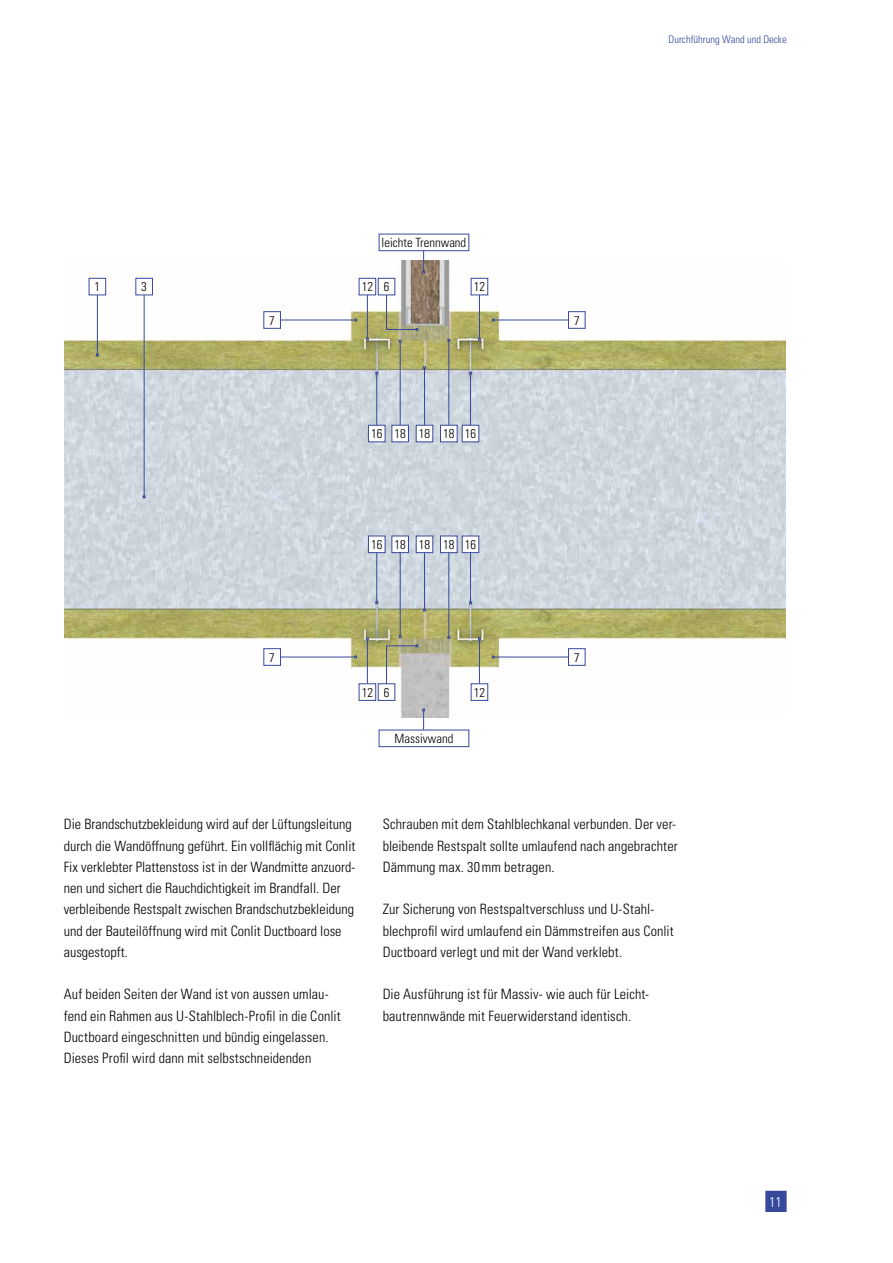
<style>
.page{position:relative;width:893px;height:1263px;background:#fff}
.page>*{position:absolute;margin:0;border:0;box-sizing:border-box;transform-origin:0 0}
.t1{font:300 condensed 14.25px/21.3px "Univers LT Std";color:#000}
.t2{font:300 condensed 14.25px "Univers LT Std";color:#fff}
.t3{font:300 condensed 12.75px "Univers LT Std";color:#000}
.t4{font:300 condensed 10.5px "Univers LT Std";color:#36499b}
</style>
<div class="page">
<img style="left:64px;top:261px;width:722px;height:456px">
<hr style="left:367px;top:640px;width:1px;height:44px;background:#36499b">
<svg style="left:386px;top:645px;width:32px;height:39px"></svg>
<hr style="left:479px;top:640px;width:1px;height:44px;background:#36499b">
<hr style="left:376px;top:374px;width:1px;height:51px;background:#36499b">
<hr style="left:376px;top:553px;width:1px;height:49px;background:#36499b">
<hr style="left:424px;top:369px;width:1px;height:56px;background:#36499b">
<hr style="left:424px;top:553px;width:1px;height:56px;background:#36499b">
<hr style="left:400px;top:342px;width:1px;height:83px;background:#36499b">
<hr style="left:400px;top:553px;width:1px;height:83px;background:#36499b">
<hr style="left:449px;top:341px;width:1px;height:84px;background:#36499b">
<hr style="left:449px;top:553px;width:1px;height:84px;background:#36499b">
<hr style="left:470px;top:374px;width:1px;height:51px;background:#36499b">
<hr style="left:470px;top:539px;width:1px;height:63px;background:#36499b">
<svg style="left:422px;top:251px;width:3px;height:22px"></svg>
<div style="left:462px;top:536px;width:17px;height:17px;background:#fff;border:1px solid #36499b"></div>
<div style="left:462px;top:425px;width:17px;height:17px;background:#fff;border:1px solid #36499b"></div>
<div style="left:368px;top:425px;width:17px;height:17px;background:#fff;border:1px solid #36499b"></div>
<div style="left:368px;top:536px;width:17px;height:17px;background:#fff;border:1px solid #36499b"></div>
<div style="left:440px;top:425px;width:17px;height:17px;background:#fff;border:1px solid #36499b"></div>
<div style="left:392px;top:425px;width:17px;height:17px;background:#fff;border:1px solid #36499b"></div>
<div style="left:416px;top:425px;width:17px;height:17px;background:#fff;border:1px solid #36499b"></div>
<div style="left:440px;top:536px;width:17px;height:17px;background:#fff;border:1px solid #36499b"></div>
<div style="left:392px;top:536px;width:17px;height:17px;background:#fff;border:1px solid #36499b"></div>
<div style="left:416px;top:536px;width:17px;height:17px;background:#fff;border:1px solid #36499b"></div>
<div style="left:471px;top:683px;width:17px;height:18px;background:#fff;border:1px solid #36499b"></div>
<div style="left:378px;top:683px;width:17px;height:18px;background:#fff;border:1px solid #36499b"></div>
<div style="left:359px;top:683px;width:17px;height:18px;background:#fff;border:1px solid #36499b"></div>
<svg style="left:422px;top:709px;width:3px;height:21px"></svg>
<div style="left:359px;top:278px;width:17px;height:17px;background:#fff;border:1px solid #36499b"></div>
<div style="left:136px;top:278px;width:17px;height:17px;background:#fff;border:1px solid #36499b"></div>
<hr style="left:144px;top:295px;width:1px;height:201px;background:#36499b">
<div style="left:89px;top:278px;width:17px;height:17px;background:#fff;border:1px solid #36499b"></div>
<hr style="left:97px;top:295px;width:1px;height:59px;background:#36499b">
<div style="left:378px;top:278px;width:17px;height:17px;background:#fff;border:1px solid #36499b"></div>
<svg style="left:386px;top:295px;width:32px;height:36px"></svg>
<hr style="left:367px;top:295px;width:1px;height:43px;background:#36499b">
<div style="left:471px;top:278px;width:17px;height:17px;background:#fff;border:1px solid #36499b"></div>
<hr style="left:479px;top:295px;width:1px;height:43px;background:#36499b">
<div style="left:264px;top:648px;width:17px;height:17px;background:#fff;border:1px solid #36499b"></div>
<hr style="left:280px;top:657px;width:75px;height:1px;background:#36499b">
<div style="left:264px;top:311px;width:17px;height:18px;background:#fff;border:1px solid #36499b"></div>
<hr style="left:280px;top:320px;width:75px;height:1px;background:#36499b">
<div style="left:568px;top:311px;width:17px;height:18px;background:#fff;border:1px solid #36499b"></div>
<hr style="left:494px;top:320px;width:74px;height:1px;background:#36499b">
<div style="left:568px;top:648px;width:17px;height:17px;background:#fff;border:1px solid #36499b"></div>
<hr style="left:494px;top:657px;width:74px;height:1px;background:#36499b">
<div style="left:379px;top:234px;width:90px;height:17px;border:1px solid #36499b"></div>
<div style="left:379px;top:730px;width:90px;height:17px;border:1px solid #36499b"></div>
<div style="left:765px;top:1191px;width:22px;height:21px;background:#36499b;border:2px solid #36499b"></div>
<p class="t3" style="left:382px;top:235px;width:86px">leichte Trennwand</p>
<p class="t3" style="left:95px;top:279px;width:7px">1</p>
<p class="t3" style="left:141px;top:279px;width:7px">3</p>
<p class="t3" style="left:362px;top:279px;width:29px">12 6</p>
<p class="t3" style="left:474px;top:279px;width:13px">12</p>
<p class="t3" style="left:269px;top:312px;width:7px">7</p>
<p class="t3" style="left:574px;top:312px;width:7px">7</p>
<p class="t3" style="left:371px;top:426px;width:13px">16</p>
<p class="t3" style="left:465px;top:426px;width:13px">16</p>
<p class="t3" style="left:395px;top:426px;width:61px">18 18 18</p>
<p class="t3" style="left:269px;top:649px;width:7px">7</p>
<p class="t3" style="left:371px;top:537px;width:13px">16</p>
<p class="t3" style="left:465px;top:537px;width:13px">16</p>
<p class="t3" style="left:395px;top:537px;width:61px">18 18 18</p>
<p class="t3" style="left:362px;top:684px;width:29px">12 6</p>
<p class="t3" style="left:474px;top:684px;width:13px">12</p>
<p class="t3" style="left:395px;top:731px;width:60px">Massivwand</p>
<p class="t3" style="left:574px;top:649px;width:7px">7</p>
<p class="t4" style="left:668px;top:33px;width:120px">Durchführung Wand und Decke</p>
<p class="t1" style="left:64px;top:813px;width:293px">Die Brandschutzbekleidung wird auf der Lüftungsleitung durch die Wandöffnung geführt. Ein vollflächig mit Conlit Fix verklebter Plattenstoss ist in der Wandmitte anzuord&shy;nen und sichert die Rauchdichtigkeit im Brandfall. Der verbleibende Restspalt zwischen Brandschutzbekleidung und der Bauteilöffnung wird mit Conlit Ductboard lose ausgestopft.</p>
<p class="t1" style="left:64px;top:984px;width:278px">Auf beiden Seiten der Wand ist von aussen umlau&shy;fend ein Rahmen aus U-Stahlblech-Profil in die Conlit Ductboard eingeschnitten und bündig eingelassen.<br>Dieses Profil wird dann mit selbstschneidenden</p>
<p class="t1" style="left:383px;top:813px;width:297px;text-align:justify">Schrauben mit dem Stahlblechkanal verbunden. Der ver&shy;bleibende Restspalt sollte umlaufend nach angebrachter Dämmung max. 30mm betragen.</p>
<p class="t1" style="left:383px;top:899px;width:293px">Zur Sicherung von Restspaltverschluss und U-Stahl&shy;blechprofil wird umlaufend ein Dämmstreifen aus Conlit<br>Ductboard verlegt und mit der Wand verklebt.</p>
<p class="t1" style="left:383px;top:984px;width:268px">Die Ausführung ist für Massiv- wie auch für Leicht&shy;bautrennwände mit Feuerwiderstand identisch.</p>
<p class="t2" style="left:769px;top:1193px;width:14px">11</p>
</div>
